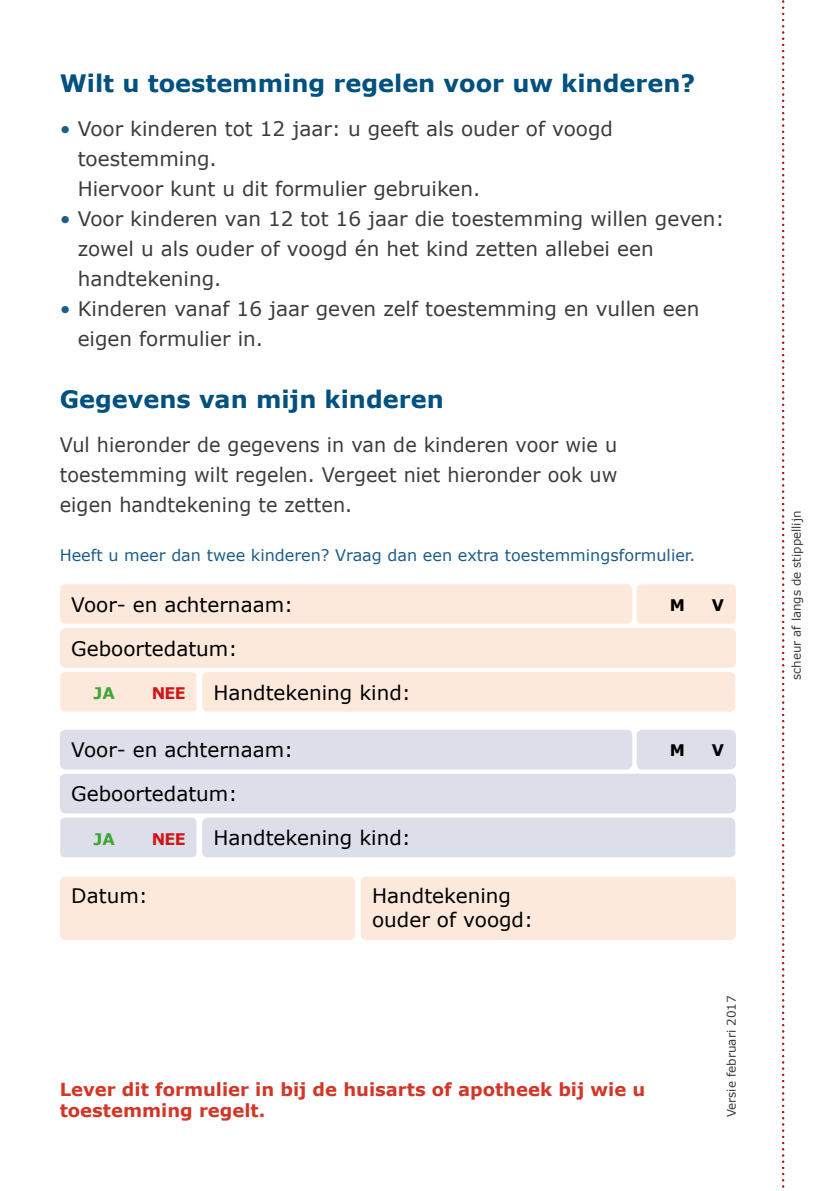
<style>
.page{position:relative;width:840px;height:1191px;background:#fff}
.page>*{position:absolute;margin:0;border:0;box-sizing:border-box;transform-origin:0 0}
.formulier_kopje{font:700 24px "Verdana";color:#00517f}
.body{font:20px/30px "Verdana";color:#3c3c3b}
.t1{font:20px/24px "Verdana";color:#000}
.body-2{font:20px/30px "Verdana";color:#3c3c3b;text-align:justify;scale:.96 1}
.t2{font:700 18px/21.6px "Verdana";color:#d23627}
.t3{font:16px "Verdana";color:#1c5d89}
.t4{font:700 16px "Verdana";letter-spacing:-.04em;color:#cd171a}
.t5{font:700 16px "Verdana";color:#000}
.t6{font:700 16px "Verdana";color:#3fa535}
.t7{font:12px "Verdana";color:#3c3c3b}
.s1{color:#1c5d89}
</style>
<div class="page">
<div style="left:60px;top:876px;width:295px;height:64px;background:#fde9db;border-radius:6px"></div>
<div style="left:360px;top:876px;width:375px;height:64px;background:#fde9db;border-radius:6px"></div>
<div style="left:636px;top:584px;width:99px;height:40px;background:#fde9db;border-radius:6px"></div>
<div style="left:636px;top:729px;width:99px;height:40px;background:#dcdfea;border-radius:6px"></div>
<div style="left:60px;top:672px;width:136px;height:39px;background:#fde9db"></div>
<div style="left:60px;top:817px;width:136px;height:40px;background:#dcdfea"></div>
<div style="left:60px;top:584px;width:572px;height:40px;background:#fde9db;border-radius:6px"></div>
<div style="left:60px;top:628px;width:675px;height:40px;background:#fde9db;border-radius:6px"></div>
<div style="left:202px;top:672px;width:533px;height:39px;background:#fde9db;border-radius:6px"></div>
<div style="left:60px;top:729px;width:572px;height:40px;background:#dcdfea;border-radius:6px"></div>
<div style="left:60px;top:773px;width:675px;height:40px;background:#dcdfea;border-radius:6px"></div>
<svg style="left:782px;top:0;width:1px;height:1188px"></svg>
<div style="left:202px;top:817px;width:533px;height:40px;background:#dcdfea;border-radius:6px"></div>
<p class="formulier_kopje" style="left:60px;top:68px;width:636px">Wilt u toestemming regelen voor uw kinderen?</p>
<p class="body" style="left:78px;top:114px;width:536px;text-indent:-18px"><span class="s1">•</span> Voor kinderen tot 12 jaar: u geeft als ouder of voogd toestemming.<br>Hiervoor kunt u dit formulier gebruiken.</p>
<p class="body" style="left:78px;top:204px;width:648px;text-indent:-18px"><span class="s1">•</span> Voor kinderen van 12 tot 16 jaar die toestemming willen geven: zowel u als ouder of voogd én het kind zetten allebei een handtekening.</p>
<p class="body" style="left:78px;top:294px;width:623px;text-indent:-18px"><span class="s1">•</span> Kinderen vanaf 16 jaar geven zelf toestemming en vullen een eigen formulier in.</p>
<p class="formulier_kopje" style="left:60px;top:384px;width:385px">Gegevens van mijn kinderen</p>
<p class="body-2" style="left:60px;top:430px;width:582px">Vul hieronder de gegevens in van de kinderen voor wie u toestemming wilt regelen. Vergeet niet hieronder ook uw eigen handtekening te zetten.</p>
<p class="t3" style="left:60px;top:545px;width:636px">Heeft u meer dan twee kinderen? Vraag dan een extra toestemmingsformulier.</p>
<p class="t1" style="left:71px;top:592px;width:223px">Voor- en achternaam:</p>
<p class="t1" style="left:71px;top:636px;width:168px">Geboortedatum:</p>
<p class="t1" style="left:213px;top:680px;width:199px">Handtekening kind:</p>
<p class="t1" style="left:71px;top:738px;width:223px">Voor- en achternaam:</p>
<p class="t1" style="left:71px;top:782px;width:168px">Geboortedatum:</p>
<p class="t1" style="left:213px;top:826px;width:199px">Handtekening kind:</p>
<p class="t6" style="left:94px;top:682px;width:23px">JA</p>
<p class="t4" style="left:152px;top:682px;width:36px">NEE</p>
<p class="t6" style="left:94px;top:828px;width:23px">JA</p>
<p class="t4" style="left:152px;top:828px;width:36px">NEE</p>
<p class="t1" style="left:71px;top:884px;width:78px">Datum:</p>
<p class="t1" style="left:372px;top:884px;width:162px">Handtekening ouder of voogd:</p>
<p class="t2" style="left:60px;top:1078px;width:586px">Lever dit formulier in bij de huisarts of apotheek bij wie u toestemming regelt.</p>
<p class="t5" style="left:669px;top:594px;width:17px">M</p>
<p class="t5" style="left:711px;top:594px;width:14px">V</p>
<p class="t5" style="left:669px;top:740px;width:17px">M</p>
<p class="t5" style="left:711px;top:740px;width:14px">V</p>
<p class="t7" style="left:723px;top:1117px;width:123px;rotate:-90deg">Versie februari 2017</p>
<p class="t7" style="left:788px;top:680px;width:171px;rotate:-90deg">scheur af langs de stippellijn</p>
</div>
